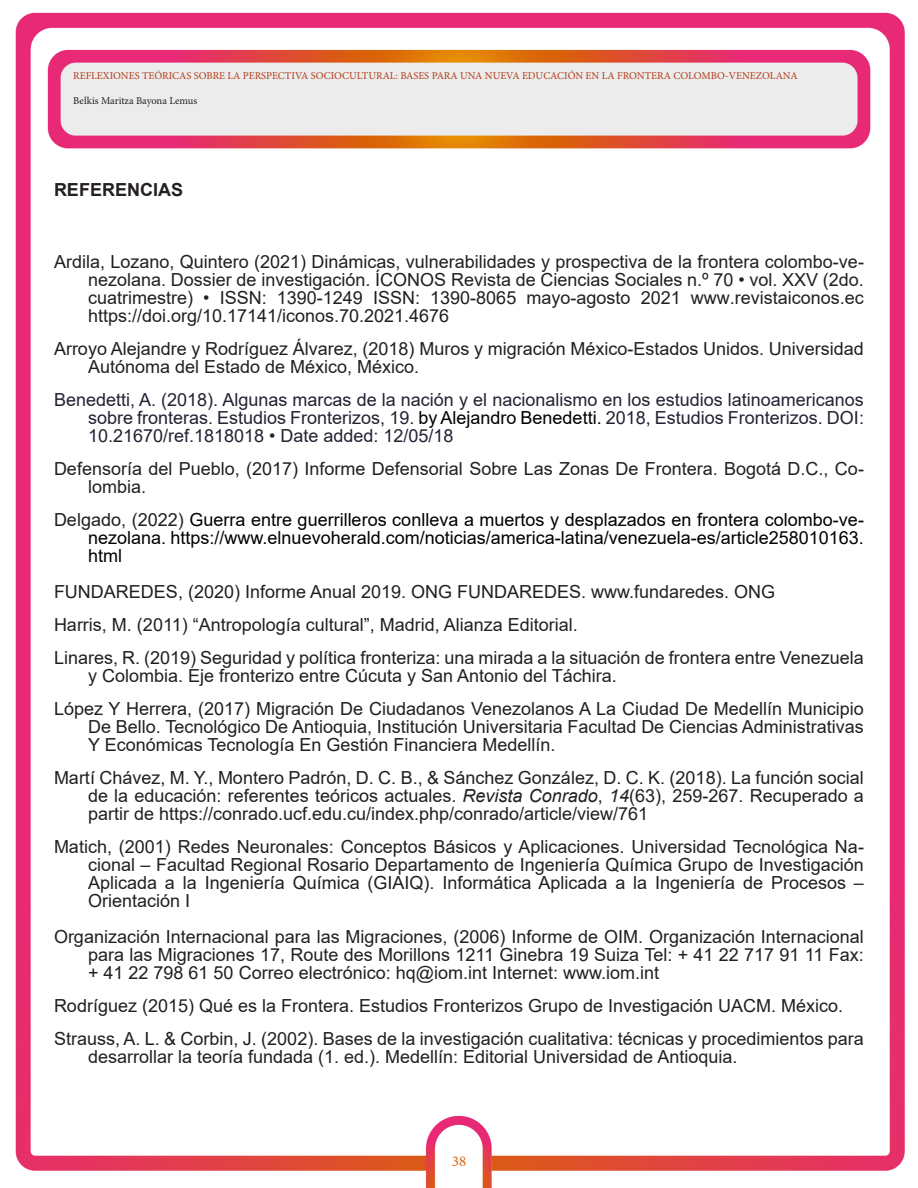
<style>
.page{position:relative;width:918px;height:1188px;background:#fff}
.page>*{position:absolute;margin:0;border:0;box-sizing:border-box;transform-origin:0 0}
.Heading_1{font:18px/18px "Arial";color:#231f20;text-align:justify}
.Heading_1-2{font:18px/18px "Arial";color:#223;text-align:justify}
.Heading_1-3{font:18px/18px "Arial";color:#000;text-align:justify}
.t1{font:700 18px "Arial";color:#231f20}
.t2{font:15px "Minion Pro";color:#db6514}
.t3{font:10.5px "Minion Pro";color:#b13b17}
.t4{font:10.5px "Minion Pro";letter-spacing:-.005em;color:#231f20}
.s1{color:#000}
.s2{color:#231f20}
.s3{font-style:italic}
</style>
<div class="page">
<img style="left:15px;top:12px;width:890px;height:1176px">
<div style="left:54px;top:255px;width:810px;height:71px;background:#fff"></div>
<div style="left:54px;top:393px;width:810px;height:53px;background:#fff"></div>
<div style="left:54px;top:513px;width:810px;height:53px;background:#fff"></div>
<div style="left:54px;top:618px;width:810px;height:17px;background:#fff"></div>
<div style="left:54px;top:840px;width:810px;height:71px;background:#fff"></div>
<p class="t3" style="left:73px;top:68px;width:726px">REFLEXIONES TEÓRICAS SOBRE LA PERSPECTIVA SOCIOCULTURAL: BASES PARA UNA NUEVA EDUCACIÓN EN LA FRONTERA COLOMBO-VENEZOLANA</p>
<p class="t4" style="left:73px;top:93px;width:126px">Belkis Maritza Bayona Lemus</p>
<p class="t1" style="left:54px;top:177px;width:131px">REFERENCIAS</p>
<p class="Heading_1" style="left:88px;top:253px;width:777px;text-indent:-34px">Ardila, Lozano, Quintero (2021) Dinámicas, vulnerabilidades y prospectiva de la frontera colombo-ve&shy;nezolana. Dossier de investigación. ÍCONOS Revista de Ciencias Sociales n.º 70 • vol. XXV (2do. cuatrimestre) • ISSN: 1390-1249 ISSN: 1390-8065 mayo-agosto 2021 www.revistaiconos.ec https://doi.org/10.17141/iconos.70.2021.4676</p>
<p class="Heading_1" style="left:88px;top:340px;width:777px;text-indent:-34px">Arroyo Alejandre y Rodríguez Álvarez, (2018) Muros y migración México-Estados Unidos. Universidad<br>Autónoma del Estado de México, México.</p>
<p class="Heading_1-2" style="left:88px;top:391px;width:777px;text-indent:-34px">Benedetti, A. (2018). Algunas marcas de la nación y el nacionalismo en los estudios latinoamericanos sobre fronteras. Estudios Fronterizos, 19. <span class="s1">by Alejandro Benedetti.</span> 2018, Estudios Fronterizos. DOI:<br>10.21670/ref.1818018 • Date added: 12/05/18</p>
<p class="Heading_1" style="left:88px;top:460px;width:777px;text-indent:-34px">Defensoría del Pueblo, (2017) Informe Defensorial Sobre Las Zonas De Frontera. Bogotá D.C., Co&shy;lombia.</p>
<p class="Heading_1-3" style="left:88px;top:511px;width:777px;text-indent:-34px"><span class="s2">Delgado, (2022)</span> Guerra entre guerrilleros conlleva a muertos y desplazados en frontera colombo-ve&shy;nezolana. https://www.elnuevoherald.com/noticias/america-latina/venezuela-es/article258010163. html</p>
<p class="Heading_1" style="left:54px;top:583px;width:723px">FUNDAREDES, (2020) Informe Anual 2019. ONG FUNDAREDES. www.fundaredes. ONG</p>
<p class="Heading_1" style="left:54px;top:616px;width:525px">Harris, M. (2011) “Antropología cultural”, Madrid, Alianza Editorial.</p>
<p class="Heading_1" style="left:88px;top:649px;width:777px;text-indent:-34px">Linares, R. (2019) Seguridad y política fronteriza: una mirada a la situación de frontera entre Venezuela y Colombia. Eje fronterizo entre Cúcuta y San Antonio del Táchira.</p>
<p class="Heading_1" style="left:88px;top:700px;width:777px;text-indent:-34px">López Y Herrera, (2017) Migración De Ciudadanos Venezolanos A La Ciudad De Medellín Municipio De Bello. Tecnológico De Antioquia, Institución Universitaria Facultad De Ciencias Administrativas Y Económicas Tecnología En Gestión Financiera Medellín.</p>
<p class="Heading_1" style="left:88px;top:769px;width:777px;text-indent:-34px">Martí Chávez, M. Y., Montero Padrón, D. C. B., &amp; Sánchez González, D. C. K. (2018). La función social de la educación: referentes teóricos actuales. <span class="s3">Revista Conrado</span>, <span class="s3">14</span>(63), 259-267. Recuperado a partir de https://conrado.ucf.edu.cu/index.php/conrado/article/view/761</p>
<p class="Heading_1" style="left:88px;top:838px;width:777px;text-indent:-34px">Matich, (2001) Redes Neuronales: Conceptos Básicos y Aplicaciones. Universidad Tecnológica Na&shy;cional – Facultad Regional Rosario Departamento de Ingeniería Química Grupo de Investigación Aplicada a la Ingeniería Química (GIAIQ). Informática Aplicada a la Ingeniería de Procesos – Orientación I</p>
<p class="Heading_1" style="left:88px;top:928px;width:777px;text-indent:-34px">Organización Internacional para las Migraciones, (2006) Informe de OIM. Organización Internacional para las Migraciones 17, Route des Morillons 1211 Ginebra 19 Suiza Tel: + 41 22 717 91 11 Fax: + 41 22 798 61 50 Correo electrónico: hq@iom.int Internet: www.iom.int</p>
<p class="Heading_1" style="left:54px;top:997px;width:791px">Rodríguez (2015) Qué es la Frontera. Estudios Fronterizos Grupo de Investigación UACM. México.</p>
<p class="Heading_1" style="left:88px;top:1030px;width:777px;text-indent:-34px">Strauss, A. L. &amp; Corbin, J. (2002). Bases de la investigación cualitativa: técnicas y procedimientos para desarrollar la teoría fundada (1. ed.). Medellín: Editorial Universidad de Antioquia.</p>
<p class="t2" style="left:452px;top:1151px;width:16px">38</p>
</div>
